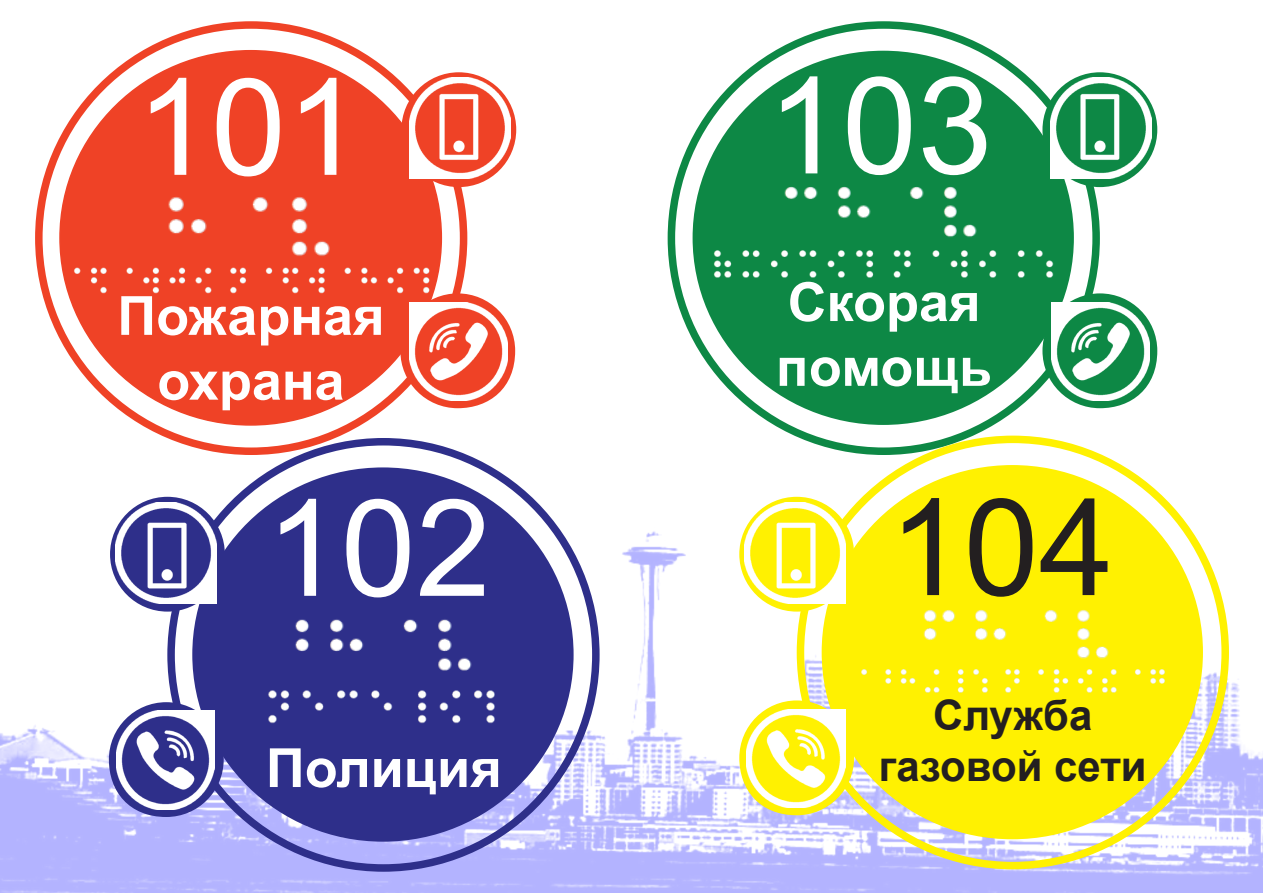
<style>
.page{position:relative;width:1263px;height:893px;background:#fff}
.page>*{position:absolute;margin:0;border:0;box-sizing:border-box;transform-origin:0 0}
.t1{font:135px "Arial";color:#fff}
.t2{font:135px "Arial";color:#231f20}
.t3{font:700 54px/64.8px "Arial";color:#fff;text-align:center}
.t4{font:700 42px "Arial";color:#231f20}
</style>
<div class="page">
<img style="left:0;top:21px;width:1263px;height:872px">
<div style="left:192px;top:467px;width:382px;height:375px;background:#2e2f8a;border-radius:50%"></div>
<div style="left:60px;top:51px;width:381px;height:374px;background:#ef4226;border-radius:50%"></div>
<div style="left:693px;top:51px;width:381px;height:374px;background:#0d8845;border-radius:50%"></div>
<div style="left:822px;top:465px;width:381px;height:374px;background:#fff101;border-radius:50%"></div>
<div style="left:401px;top:72px;width:115px;height:115px;background:#ef4226;border-radius:50%"></div>
<img style="left:409px;top:78px;width:102px;height:100px">
<div style="left:400px;top:293px;width:115px;height:115px;background:#ef4226;border-radius:50%"></div>
<img style="left:409px;top:302px;width:98px;height:99px">
<div style="left:1042px;top:72px;width:115px;height:115px;background:#0d8845;border-radius:50%"></div>
<img style="left:1050px;top:78px;width:102px;height:100px">
<svg style="left:110px;top:497px;width:115px;height:115px"></svg>
<img style="left:115px;top:502px;width:101px;height:101px">
<div style="left:1042px;top:293px;width:115px;height:115px;background:#0d8845;border-radius:50%"></div>
<img style="left:1051px;top:302px;width:98px;height:99px">
<div style="left:109px;top:702px;width:115px;height:115px;background:#2e2f8a;border-radius:50%"></div>
<img style="left:116px;top:711px;width:99px;height:98px">
<svg style="left:739px;top:497px;width:115px;height:115px"></svg>
<img style="left:745px;top:502px;width:100px;height:101px">
<div style="left:739px;top:700px;width:115px;height:115px;background:#fff101;border-radius:50%"></div>
<img style="left:747px;top:709px;width:98px;height:98px">
<img style="left:168px;top:197px;width:162px;height:59px">
<img style="left:67px;top:267px;width:368px;height:32px">
<img style="left:295px;top:619px;width:177px;height:52px">
<img style="left:268px;top:690px;width:227px;height:34px">
<img style="left:784px;top:186px;width:193px;height:51px">
<img style="left:713px;top:250px;width:341px;height:28px">
<img style="left:923px;top:609px;width:186px;height:50px">
<img style="left:861px;top:669px;width:304px;height:24px">
<p class="t1" style="left:136px;top:39px;width:227px">101</p>
<p class="t3" style="left:117px;top:285px;width:269px">Пожарная охрана</p>
<p class="t1" style="left:266px;top:460px;width:227px">102</p>
<p class="t3" style="left:266px;top:737px;width:237px">Полиция</p>
<p class="t1" style="left:767px;top:38px;width:227px">103</p>
<p class="t3" style="left:788px;top:271px;width:194px">Скорая</p>
<p class="t3" style="left:776px;top:336px;width:217px">помощь</p>
<p class="t2" style="left:889px;top:459px;width:227px">104</p>
<p class="t4" style="left:933px;top:687px;width:161px">Служба</p>
<p class="t4" style="left:879px;top:738px;width:269px">газовой сети</p>
</div>
